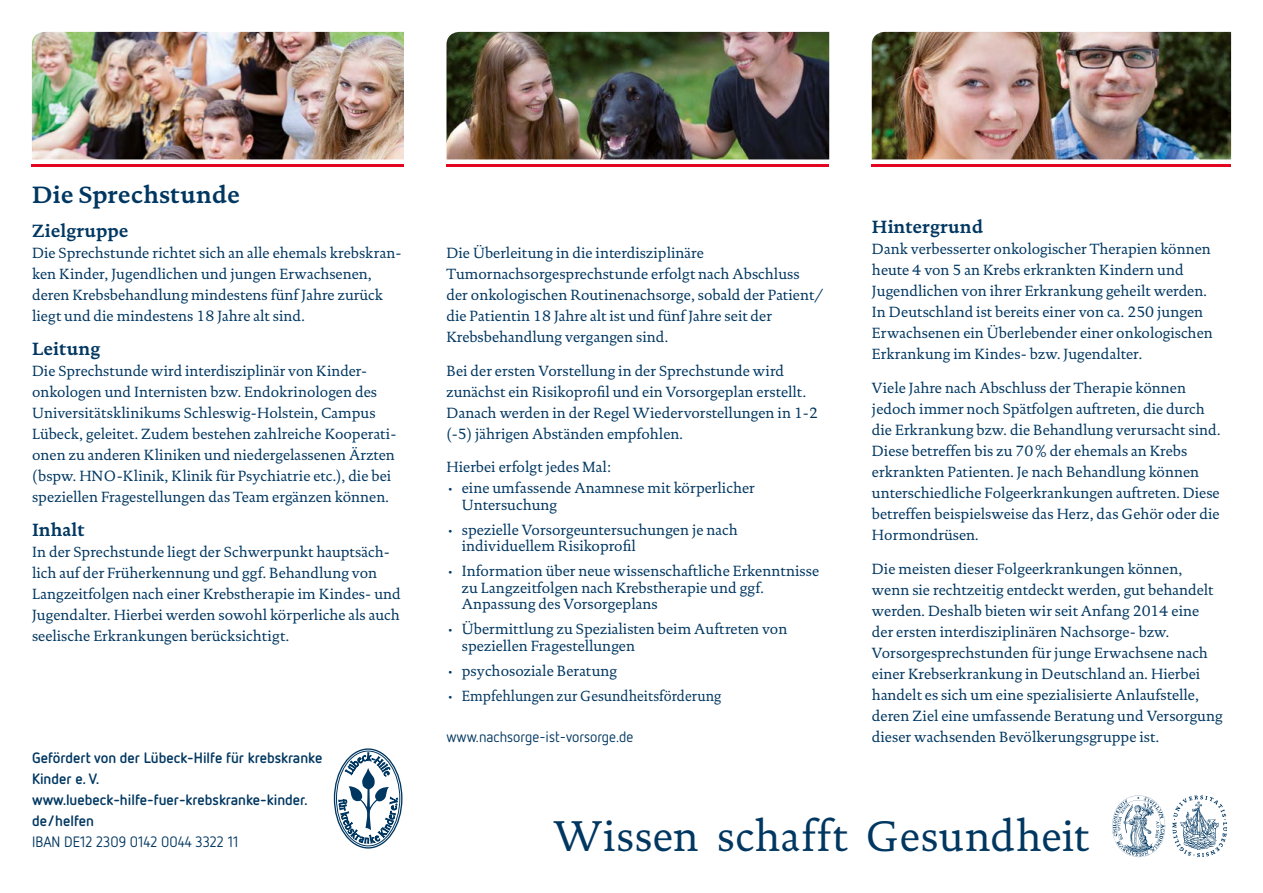
<style>
.page{position:relative;width:1263px;height:893px;background:#fff}
.page>*{position:absolute;margin:0;border:0;box-sizing:border-box;transform-origin:0 0}
.t1{font:43.65px "DTL Documenta TOT";letter-spacing:.015em;color:#003761}
.t2{font:700 24px "DTL Documenta TOT";color:#003761}
.t3{font:700 18px "DTL Documenta TOT";color:#003761}
.t4{font:15px/21px "DTL Documenta TOT";color:#003761}
.t5{font:700 15px/21px "Netto OT";color:#003761}
.t6{font:15px "Netto OT";color:#003761}
.s1{font-family:"Netto OT"}
</style>
<div class="page">
<img style="left:32px;top:32px;width:372px;height:127px">
<img style="left:446px;top:32px;width:383px;height:127px">
<img style="left:872px;top:32px;width:359px;height:127px">
<hr style="left:32px;top:165px;width:372px;height:2px;background:#e40521">
<hr style="left:446px;top:165px;width:383px;height:2px;background:#e40521">
<hr style="left:872px;top:165px;width:359px;height:2px;background:#e40521">
<svg style="left:1172px;top:795px;width:55px;height:62px"></svg>
<svg style="left:1112px;top:795px;width:53px;height:62px"></svg>
<svg style="left:338px;top:750px;width:60px;height:99px"></svg>
<h2 class="t2" style="left:32px;top:180px;width:209px">Die Sprechstunde</h2>
<p class="t3" style="left:32px;top:220px;width:98px">Zielgruppe</p>
<p class="t4" style="left:32px;top:242px;width:371px">Die Sprechstunde richtet sich an alle ehemals krebskran&shy;ken Kinder, Jugendlichen und jungen Erwachsenen, deren Krebsbehandlung mindestens fünf Jahre zurück liegt und die mindestens 18 Jahre alt sind.</p>
<p class="t3" style="left:32px;top:338px;width:70px">Leitung</p>
<p class="t4" style="left:32px;top:360px;width:366px">Die Sprechstunde wird interdisziplinär von Kinder&shy;onkologen und Internisten bzw. Endokrinologen des Universitätsklinikums Schleswig-Holstein, Campus Lübeck, geleitet. Zudem bestehen zahlreiche Kooperati&shy;onen zu anderen Kliniken und niedergelassenen Ärzten (bspw. HNO-Klinik, Klinik für Psychiatrie etc.), die bei speziellen Fragestellungen das Team ergänzen können.</p>
<p class="t3" style="left:32px;top:518px;width:54px">Inhalt</p>
<p class="t4" style="left:32px;top:541px;width:370px">In der Sprechstunde liegt der Schwerpunkt hauptsäch&shy;lich auf der Früherkennung und ggf. Behandlung von Langzeitfolgen nach einer Krebstherapie im Kindes- und Jugendalter. Hierbei werden sowohl körperliche als auch seelische Erkrankungen berücksichtigt.</p>
<p class="t5" style="left:32px;top:747px;width:292px">Gefördert von der Lübeck-Hilfe für krebskranke<br>Kinder e. V. www.luebeck-hilfe-fuer-krebskranke-kinder. de/helfen</p>
<p class="t6" style="left:32px;top:833px;width:208px">IBAN DE12 2309 0142 0044 3322 11</p>
<p class="t4" style="left:446px;top:242px;width:378px">Die Überleitung in die interdisziplinäre Tumornachsorgesprechstunde erfolgt nach Abschluss der onkologischen Routinenachsorge, sobald der Patient/ die Patientin 18 Jahre alt ist und fünf Jahre seit der Krebsbehandlung vergangen sind.</p>
<p class="t4" style="left:446px;top:360px;width:373px">Bei der ersten Vorstellung in der Sprechstunde wird zunächst ein Risikoprofil und ein Vorsorgeplan erstellt.<br>Danach werden in der Regel Wiedervorstellungen in 1-2 (-5) jährigen Abständen empfohlen.</p>
<p class="t4" style="left:446px;top:457px;width:310px">Hierbei erfolgt jedes Mal:<br><span class="s1">∙</span> eine umfassende Anamnese mit körperlicher</p>
<p class="t4" style="left:446px;top:492px;width:293px;line-height:25px;text-indent:15px">Untersuchung<br><span class="s1">∙</span> spezielle Vorsorgeuntersuchungen je nach</p>
<p class="t4" style="left:446px;top:533px;width:374px;line-height:25px;text-indent:15px">individuellem Risikoprofil<br><span class="s1">∙</span> Information über neue wissenschaftliche Erkenntnisse</p>
<p class="t4" style="left:462px;top:579px;width:304px;line-height:16.5px">zu Langzeitfolgen nach Krebstherapie und ggf.<br>Anpassung des Vorsorgeplans</p>
<p class="t4" style="left:462px;top:621px;width:327px;line-height:16.5px;text-indent:-15px"><span class="s1">∙</span> Übermittlung zu Spezialisten beim Auftreten von speziellen Fragestellungen</p>
<p class="t4" style="left:446px;top:658px;width:276px;line-height:25px"><span class="s1">∙</span> psychosoziale Beratung<br><span class="s1">∙</span> Empfehlungen zur Gesundheitsförderung</p>
<p class="t6" style="left:446px;top:728px;width:188px">www.nachsorge-ist-vorsorge.de</p>
<p class="t3" style="left:872px;top:216px;width:113px">Hintergrund</p>
<p class="t4" style="left:872px;top:239px;width:342px">Dank verbesserter onkologischer Therapien können heute 4 von 5 an Krebs erkrankten Kindern und Jugendlichen von ihrer Erkrankung geheilt werden.<br>In Deutschland ist bereits einer von ca. 250 jungen Erwachsenen ein Überlebender einer onkologischen Erkrankung im Kindes- bzw. Jugendalter.</p>
<p class="t4" style="left:872px;top:378px;width:350px">Viele Jahre nach Abschluss der Therapie können jedoch immer noch Spätfolgen auftreten, die durch die Erkrankung bzw. die Behandlung verursacht sind.<br>Diese betreffen bis zu 70% der ehemals an Krebs erkrankten Patienten. Je nach Behandlung können unterschiedliche Folgeerkrankungen auftreten. Diese betreffen beispielsweise das Herz, das Gehör oder die Hormondrüsen.</p>
<p class="t4" style="left:872px;top:558px;width:352px">Die meisten dieser Folgeerkrankungen können, wenn sie rechtzeitig entdeckt werden, gut behandelt werden. Deshalb bieten wir seit Anfang 2014 eine der ersten interdisziplinären Nachsorge- bzw.<br>Vorsorgesprechstunden für junge Erwachsene nach einer Krebserkrankung in Deutschland an. Hierbei handelt es sich um eine spezialisierte Anlaufstelle, deren Ziel eine umfassende Beratung und Versorgung dieser wachsenden Bevölkerungsgruppe ist.</p>
<h1 class="t1" style="left:554px;top:810px;width:536px">Wissen schafft Gesundheit</h1>
</div>
